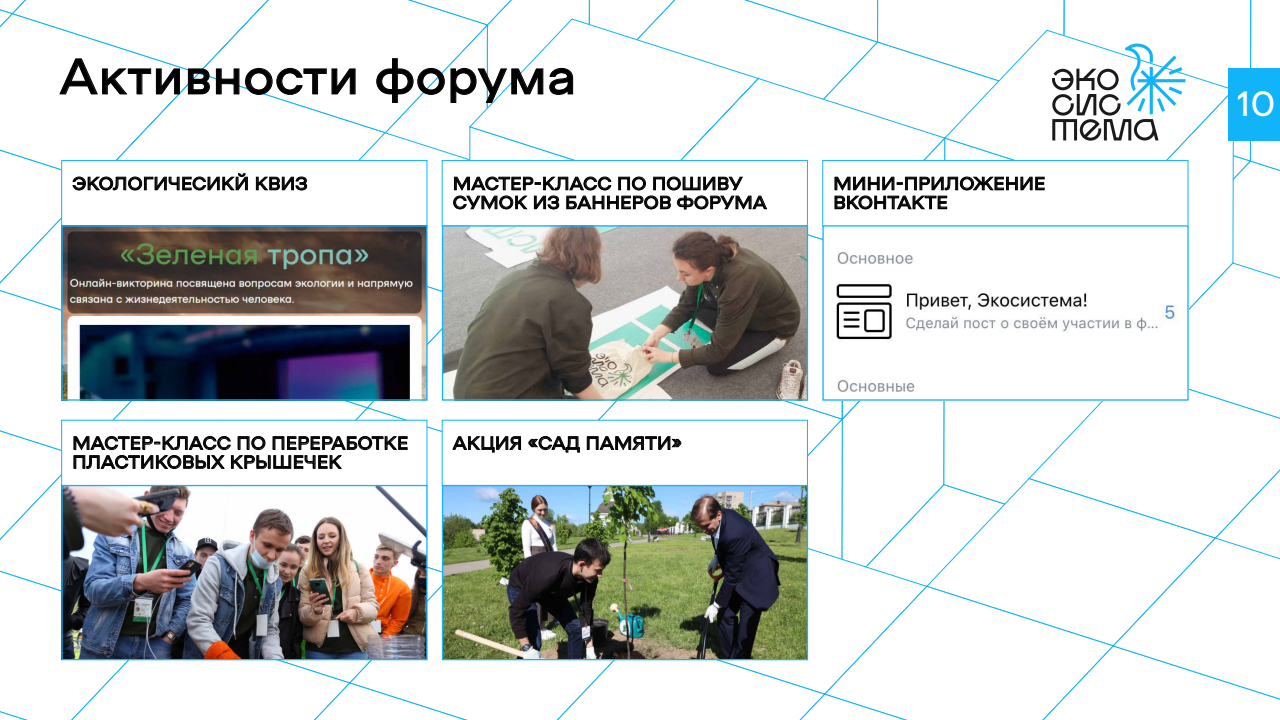
<style>
.page{position:relative;width:1280px;height:720px;background:#fff}
.page>*{position:absolute;margin:0;border:0;box-sizing:border-box;transform-origin:0 0}
.t1{font:50px "NAMU Pro";letter-spacing:.02em;color:#000}
.t2{font:35px "NAMU Pro";color:#fff}
.t3{font:18px/18.9px "NAMU Pro";letter-spacing:.02em;color:#000}
</style>
<div class="page">
<img style="left:0;top:0;width:1280px;height:720px">
<img style="left:824px;top:227px;width:363px;height:172px">
<h1 class="t1" style="left:60px;top:43px;width:518px">Активности форума</h1>
<p class="t3" style="left:72px;top:174px;width:236px">ЭКОЛОГИЧЕСИКЙ КВИЗ</p>
<p class="t3" style="left:453px;top:174px;width:315px">МАСТЕР-КЛАСС ПО ПОШИВУ<br>СУМОК ИЗ БАННЕРОВ ФОРУМА</p>
<p class="t3" style="left:833px;top:174px;width:213px">МИНИ-ПРИЛОЖЕНИЕ<br>ВКОНТАКТЕ</p>
<p class="t3" style="left:72px;top:434px;width:337px">МАСТЕР-КЛАСС ПО ПЕРЕРАБОТКЕ<br>ПЛАСТИКОВЫХ КРЫШЕЧЕК</p>
<p class="t3" style="left:453px;top:434px;width:230px">АКЦИЯ «САД ПАМЯТИ»</p>
<h2 class="t2" style="left:1237px;top:80px;width:40px">10</h2>
</div>
